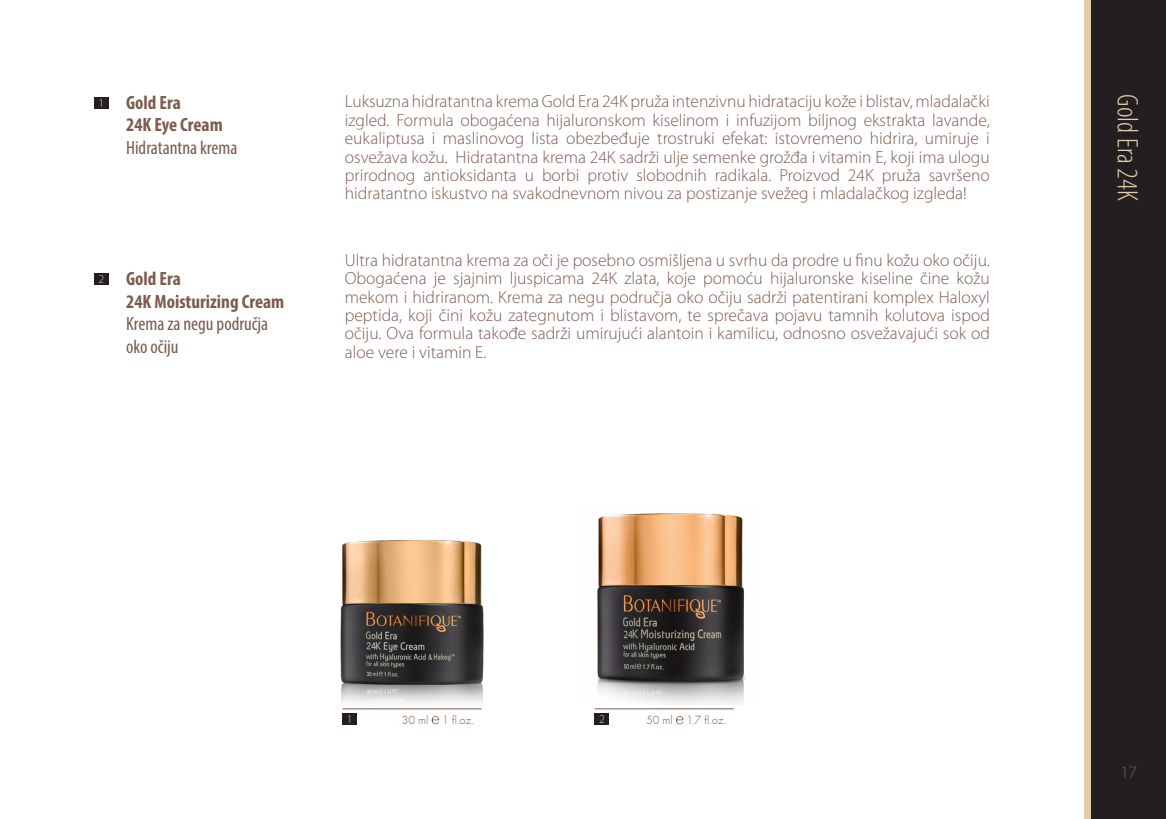
<style>
.page{position:relative;width:1166px;height:819px;background:#fff}
.page>*{position:absolute;margin:0;border:0;box-sizing:border-box;transform-origin:0 0}
.t1{font:300 condensed 29.75px "Myriad Pro";color:#e2ceaa}
.t2{font:condensed 19.25px/22.8px "Myriad Pro";color:#7b5c51}
.t3{font:700 condensed 19.25px "Myriad Pro";color:#7b5c51}
.t4{font:300 17.5px/18.4px "Myriad Pro";color:#7b5c51;text-align:justify}
.t5{font:12.25px "Futura T Light";color:#7b5c51}
.t6{font:300 11.9px "Myriad Pro";color:#e2ceaa}
.s1{font-weight:700}
</style>
<div class="page">
<div style="left:1084px;top:0;width:74px;height:819px;background:#e2ceaa"></div>
<div style="left:1091px;top:0;width:75px;height:819px;background:#231f20"></div>
<hr style="left:595px;top:708px;width:139px;height:1px;background:#7b5c51">
<div style="left:343px;top:713px;width:14px;height:11px;background:#231f20"></div>
<div style="left:595px;top:713px;width:14px;height:11px;background:#231f20"></div>
<div style="left:94px;top:97px;width:15px;height:12px;background:#231f20"></div>
<div style="left:94px;top:273px;width:15px;height:12px;background:#231f20"></div>
<svg style="left:432px;top:717px;width:7px;height:7px"></svg>
<svg style="left:676px;top:716px;width:7px;height:8px"></svg>
<img style="left:340px;top:540px;width:144px;height:177px">
<img style="left:597px;top:513px;width:149px;height:191px">
<p class="t6" style="left:99px;top:96px;width:7px">1</p>
<p class="t3" style="left:126px;top:90px;width:56px">Gold Era</p>
<p class="t2" style="left:126px;top:113px;width:113px"><span class="s1">24K Eye Cream<br></span>Hidratantna krema</p>
<p class="t6" style="left:99px;top:272px;width:7px">2</p>
<p class="t3" style="left:126px;top:266px;width:56px">Gold Era</p>
<p class="t2" style="left:126px;top:290px;width:160px"><span class="s1">24K Moisturizing Cream<br></span>Krema za negu područja oko očiju</p>
<p class="t4" style="left:345px;top:92px;width:646px">Luksuzna hidratantna krema Gold Era 24K pruža intenzivnu hidrataciju kože i blistav, mladalački izgled. Formula obogaćena hijaluronskom kiselinom i infuzijom biljnog ekstrakta lavande, eukaliptusa i maslinovog lista obezbeđuje trostruki efekat: istovremeno hidrira, umiruje i osvežava kožu. Hidratantna krema 24K sadrži ulje semenke grožđa i vitamin E, koji ima ulogu prirodnog antioksidanta u borbi protiv slobodnih radikala. Proizvod 24K pruža savršeno hidratantno iskustvo na svakodnevnom nivou za postizanje svežeg i mladalačkog izgleda!</p>
<p class="t4" style="left:345px;top:251px;width:646px">Ultra hidratantna krema za oči je posebno osmišljena u svrhu da prodre u finu kožu oko očiju.<br>Obogaćena je sjajnim ljuspicama 24K zlata, koje pomoću hijaluronske kiseline čine kožu mekom i hidriranom. Krema za negu područja oko očiju sadrži patentirani komplex Haloxyl peptida, koji čini kožu zategnutom i blistavom, te sprečava pojavu tamnih kolutova ispod očiju. Ova formula takođe sadrži umirujući alantoin i kamilicu, odnosno osvežavajući sok od aloe vere i vitamin E.</p>
<p class="t1" style="left:1145px;top:94px;width:108px;rotate:90deg">Gold Era 24K</p>
<p class="t6" style="left:347px;top:711px;width:7px">1</p>
<p class="t6" style="left:599px;top:711px;width:7px">2</p>
<p class="t5" style="left:402px;top:713px;width:74px">30 ml 1 fl.oz.</p>
<p class="t5" style="left:646px;top:713px;width:82px">50 ml 1.7 fl.oz.</p>
<p class="t4" style="left:1120px;top:762px;width:18px">17</p>
</div>
